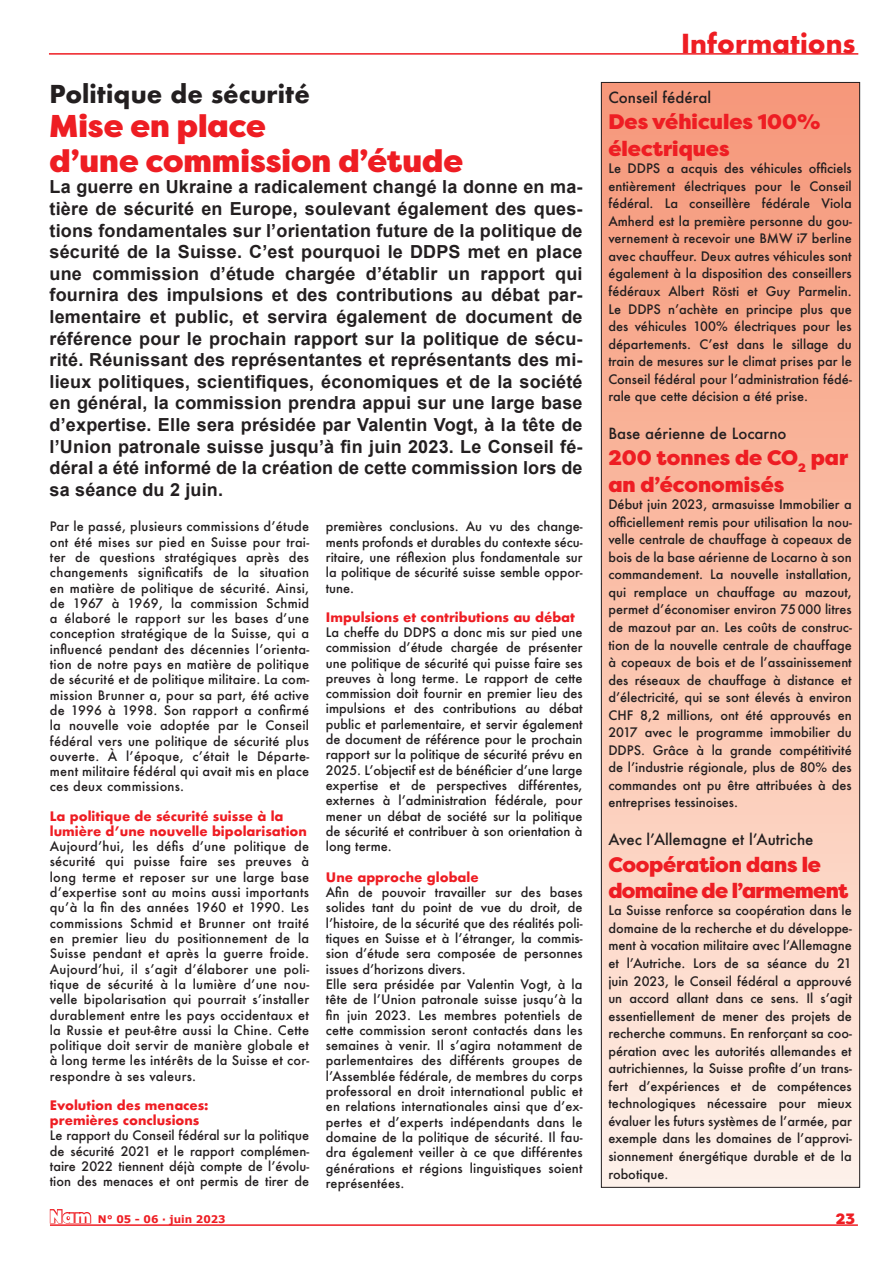
<style>
.page{position:relative;width:893px;height:1263px;background:#fff}
.page>*{position:absolute;margin:0;border:0;box-sizing:border-box;transform-origin:0 0}
.t1{font:900 31.5px/34.5px "Filson Pro";color:#ee1d23}
.t2{font:700 25.5px "Futura";color:#ee1d23}
.t3{font:700 24px "Futura";color:#231f20}
.t4{font:900 21px/26.2px "Filson Pro";color:#ee1d23}
.t5{font:900 21px/26.2px "Filson Pro";letter-spacing:-.025em;color:#ee1d23}
.t6{font:700 18px/21.6px "Arial";letter-spacing:.01em;color:#231f20;text-align:justify}
.t7{font:500 15px "Futura";color:#231f20}
.t8{font:900 15px "Filson Pro";color:#ee1d23}
.t9{font:500 12.75px/15.3px "Futura";color:#231f20;text-align:justify}
.t10{font:700 12.75px/15.3px "Futura";color:#ee1d23}
.t11{font:700 10.5px "Verdana";color:#ee1d23}
.s1{font-family:"Filson Pro";font-weight:900;font-size:18px}
</style>
<div class="page">
<hr style="left:50px;top:1224px;width:808px;height:2px;background:#ee1d23">
<hr style="left:49px;top:53px;width:809px;height:2px;background:#ee1d23">
<div style="left:601px;top:82px;width:259px;height:1105px;background:linear-gradient(to bottom,#f69676,#fef0e6)"></div>
<p class="t3" style="left:50px;top:76px;width:262px">Politique de sécurité</p>
<p class="t1" style="left:50px;top:110px;width:415px">Mise en place<br>d’une commission d’étude</p>
<p class="t6" style="left:50px;top:177px;width:534px">La guerre en Ukraine a radicalement changé la donne en ma&shy;tière de sécurité en Europe, soulevant également des ques&shy;tions fondamentales sur l’orientation future de la politique de sécurité de la Suisse. C’est pourquoi le DDPS met en place une commission d’étude chargée d’établir un rapport qui fournira des impulsions et des contributions au débat par&shy;lementaire et public, et servira également de document de référence pour le prochain rapport sur la politique de sécu&shy;rité. Réunissant des représentantes et représentants des mi&shy;lieux politiques, scientifiques, économiques et de la société en général, la commission prendra appui sur une large base d’expertise. Elle sera présidée par Valentin Vogt, à la tête de l’Union patronale suisse jusqu’à fin juin 2023. Le Conseil fé&shy;déral a été informé de la création de cette commission lors de sa séance du 2 juin.</p>
<p class="t9" style="left:50px;top:519px;width:261px">Par le passé, plusieurs commissions d’étude ont été mises sur pied en Suisse pour trai&shy;ter de questions stratégiques après des changements significatifs de la situation en matière de politique de sécurité. Ainsi, de 1967 à 1969, la commission Schmid a élaboré le rapport sur les bases d’une conception stratégique de la Suisse, qui a influencé pendant des décennies l’orienta&shy;tion de notre pays en matière de politique de sécurité et de politique militaire. La com&shy;mission Brunner a, pour sa part, été active de 1996 à 1998. Son rapport a confirmé la nouvelle voie adoptée par le Conseil fédéral vers une politique de sécurité plus ouverte. À l’époque, c’était le Départe&shy;ment militaire fédéral qui avait mis en place ces deux commissions.</p>
<p class="t10" style="left:50px;top:808px;width:259px">La politique de sécurité suisse à la lumière d’une nouvelle bipolarisation</p>
<p class="t9" style="left:50px;top:839px;width:261px">Aujourd’hui, les défis d’une politique de sécurité qui puisse faire ses preuves à long terme et reposer sur une large base d’expertise sont au moins aussi importants qu’à la fin des années 1960 et 1990. Les commissions Schmid et Brunner ont traité en premier lieu du positionnement de la Suisse pendant et après la guerre froide.<br>Aujourd’hui, il s’agit d’élaborer une poli&shy;tique de sécurité à la lumière d’une nou&shy;velle bipolarisation qui pourrait s’installer durablement entre les pays occidentaux et la Russie et peut-être aussi la Chine. Cette politique doit servir de manière globale et à long terme les intérêts de la Suisse et cor&shy;respondre à ses valeurs.</p>
<p class="t10" style="left:50px;top:1097px;width:160px">Evolution des menaces: premières conclusions</p>
<p class="t9" style="left:50px;top:1128px;width:261px">Le rapport du Conseil fédéral sur la politique de sécurité 2021 et le rapport complémen&shy;taire 2022 tiennent déjà compte de l’évolu&shy;tion des menaces et ont permis de tirer de</p>
<p class="t9" style="left:326px;top:519px;width:258px">premières conclusions. Au vu des change&shy;ments profonds et durables du contexte sécu&shy;ritaire, une réflexion plus fondamentale sur la politique de sécurité suisse semble oppor&shy;tune.</p>
<p class="t10" style="left:326px;top:609px;width:251px">Impulsions et contributions au débat</p>
<p class="t9" style="left:326px;top:624px;width:258px">La cheffe du DDPS a donc mis sur pied une commission d’étude chargée de présenter une politique de sécurité qui puisse faire ses preuves à long terme. Le rapport de cette commission doit fournir en premier lieu des impulsions et des contributions au débat public et parlementaire, et servir également de document de référence pour le prochain rapport sur la politique de sécurité prévu en 2025. L’objectif est de bénéficier d’une large expertise et de perspectives différentes, externes à l’administration fédérale, pour mener un débat de société sur la politique de sécurité et contribuer à son orientation à long terme.</p>
<p class="t10" style="left:326px;top:869px;width:154px">Une approche globale</p>
<p class="t9" style="left:326px;top:884px;width:258px">Afin de pouvoir travailler sur des bases solides tant du point de vue du droit, de l’histoire, de la sécurité que des réalités poli&shy;tiques en Suisse et à l’étranger, la commis&shy;sion d’étude sera composée de personnes issues d’horizons divers.</p>
<p class="t9" style="left:326px;top:976px;width:258px">Elle sera présidée par Valentin Vogt, à la tête de l’Union patronale suisse jusqu’à la fin juin 2023. Les membres potentiels de cette commission seront contactés dans les semaines à venir. Il s’agira notamment de parlementaires des différents groupes de l’Assemblée fédérale, de membres du corps professoral en droit international public et en relations internationales ainsi que d’ex&shy;pertes et d’experts indépendants dans le domaine de la politique de sécurité. Il fau&shy;dra également veiller à ce que différentes générations et régions linguistiques soient représentées.</p>
<p class="t2" style="left:681px;top:25px;width:176px">Informations</p>
<p class="t7" style="left:608px;top:87px;width:104px">Conseil fédéral</p>
<p class="t4" style="left:608px;top:109px;width:214px">Des véhicules 100% électriques</p>
<p class="t9" style="left:608px;top:159px;width:245px;line-height:17.5px">Le DDPS a acquis des véhicules officiels entièrement électriques pour le Conseil fédéral. La conseillère fédérale Viola Amherd est la première personne du gou&shy;vernement à recevoir une BMW i7 berline avec chauffeur. Deux autres véhicules sont également à la disposition des conseillers fédéraux Albert Rösti et Guy Parmelin.<br>Le DDPS n’achète en principe plus que des véhicules 100% électriques pour les départements. C’est dans le sillage du train de mesures sur le climat prises par le Conseil fédéral pour l’administration fédé&shy;rale que cette décision a été prise.</p>
<p class="t7" style="left:608px;top:423px;width:180px">Base aérienne de Locarno</p>
<p class="t4" style="left:608px;top:445px;width:241px">200 tonnes de CO<sub>2</sub> par an d’économisés</p>
<p class="t9" style="left:608px;top:495px;width:245px;line-height:17.5px">Début juin 2023, armasuisse Immobilier a officiellement remis pour utilisation la nou&shy;velle centrale de chauffage à copeaux de bois de la base aérienne de Locarno à son commandement. La nouvelle installation, qui remplace un chauffage au mazout, permet d’économiser environ 75000 litres de mazout par an. Les coûts de construc&shy;tion de la nouvelle centrale de chauffage à copeaux de bois et de l’assainissement des réseaux de chauffage à distance et d’électricité, qui se sont élevés à environ CHF 8,2 millions, ont été approuvés en 2017 avec le programme immobilier du DDPS. Grâce à la grande compétitivité de l’industrie régionale, plus de 80% des commandes ont pu être attribuées à des entreprises tessinoises.</p>
<p class="t7" style="left:608px;top:829px;width:207px">Avec l’Allemagne et l’Autriche</p>
<p class="t5" style="left:608px;top:851px;width:242px">Coopération dans le domaine de l’armement</p>
<p class="t9" style="left:608px;top:902px;width:245px;line-height:17.5px">La Suisse renforce sa coopération dans le domaine de la recherche et du développe&shy;ment à vocation militaire avec l’Allemagne et l’Autriche. Lors de sa séance du 21 juin 2023, le Conseil fédéral a approuvé un accord allant dans ce sens. Il s’agit essentiellement de mener des projets de recherche communs. En renforçant sa coo&shy;pération avec les autorités allemandes et autrichiennes, la Suisse profite d’un trans&shy;fert d’expériences et de compétences technologiques nécessaire pour mieux évaluer les futurs systèmes de l’armée, par exemple dans les domaines de l’approvi&shy;sionnement énergétique durable et de la robotique.</p>
<p class="t11" style="left:50px;top:1212px;width:178px"><span class="s1">Nam</span> N° 05 - 06 · juin 2023</p>
<p class="t8" style="left:836px;top:1210px;width:21px">23</p>
</div>
